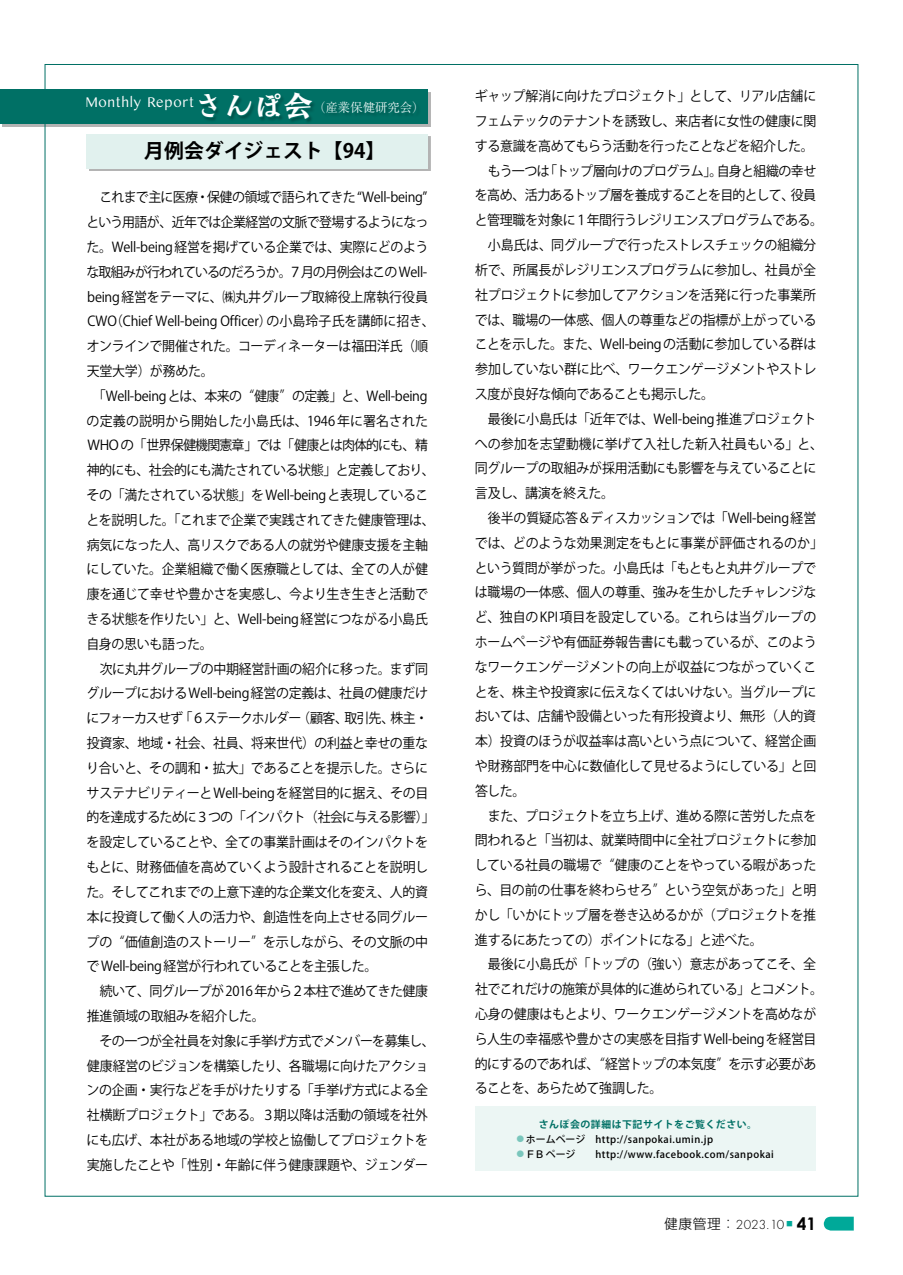
<style>
.page{position:relative;width:903px;height:1275px;background:#fff}
.page>*{position:absolute;margin:0;border:0;box-sizing:border-box;transform-origin:0 0}
.t1{font:700 19.78px "Koz Go Pro";color:#000}
.t2{font:700 17.32px "Century Gothic";color:#000}
.t3{font:14.88px "Kannada MN";color:#fff;scale:.95 1}
.t4{font:13.65px/24.8px "Koz Go Pr 6 N";letter-spacing:-.025em;color:#000;scale:.95 1}
.t5{font:300 13.65px "Futura PT";color:#000}
.t6{font:300 12.42px "Ryumin Pr 6 N";color:#fff}
.t7{font:500 9.97px/14.5px "Koz Go Pro";letter-spacing:.05em;color:#000}
.s1{font-family:"Moaria Std";font-weight:700;font-size:29.75px}
.s2{font-weight:700;color:#007065}
.s3{font-weight:700;font-size:11.2px;color:#7ac6bc}
.s4{font-family:"Shin Go Pro"}
</style>
<div class="page">
<svg style="left:824px;top:1217px;width:30px;height:13px"></svg>
<div style="left:2px;top:92px;width:428px;height:35px;background:#b3b3b3"></div>
<div style="left:0;top:89px;width:428px;height:35px;background:#007065"></div>
<svg style="left:202px;top:97px;width:16px;height:21px"></svg>
<svg style="left:229px;top:95px;width:84px;height:25px"></svg>
<svg style="left:330px;top:106px;width:83px;height:8px"></svg>
<div style="left:89px;top:136px;width:341px;height:35px;background:#b3b3b3"></div>
<div style="left:87px;top:134px;width:341px;height:35px;background:#e1f1ee"></div>
<div style="left:475px;top:1106px;width:341px;height:65px;background:#ecf6f4"></div>
<p class="t3" style="left:85px;top:93px;width:241px">Monthly Report<span class="s1">さんぽ会</span></p>
<p class="t6" style="left:313px;top:98px;width:113px">（産業保健研究会）</p>
<h1 class="t1" style="left:144px;top:138px;width:242px">月例会ダイジェスト【94】</h1>
<p class="t4" style="left:86px;top:185px;width:368px">　これまで主に医療・保健の領域で語られてきた“Well-being”という用語が、近年では企業経営の文脈で登場するようになった。Well-being経営を掲げている企業では、実際にどのような取組みが行われているのだろうか。7月の月例会はこの Well&shy;being経営をテーマに、㈱丸井グループ取締役上席執行役員<br>CWO(Chief Well-being Officer)の小島玲子氏を講師に招き、オンラインで開催された。コーディネーターは福田洋氏（順天堂大学）が務めた。<br>　「Well-beingとは、本来の“健康”の定義」と、Well-beingの定義の説明から開始した小島氏は、1946 年に署名された<br>WHO の「世界保健機関憲章」では「健康とは肉体的にも、精神的にも、社会的にも満たされている状態」と定義しており、その「満たされている状態」をWell-beingと表現していることを説明した。「これまで企業で実践されてきた健康管理は、病気になった人、高リスクである人の就労や健康支援を主軸にしていた。企業組織で働く医療職としては、全ての人が健康を通じて幸せや豊かさを実感し、今より生き生きと活動できる状態を作りたい」と、Well-being経営につながる小島氏自身の思いも語った。<br>　次に丸井グループの中期経営計画の紹介に移った。まず同グループにおけるWell-being経営の定義は、社員の健康だけにフォーカスせず「6ステークホルダー（顧客、取引先、株主・投資家、地域・社会、社員、将来世代）の利益と幸せの重なり合いと、その調和・拡大」であることを提示した。さらにサステナビリティーとWell-beingを経営目的に据え、その目的を達成するために3つの「インパクト（社会に与える影響）」を設定していることや、全ての事業計画はそのインパクトをもとに、財務価値を高めていくよう設計されることを説明した。そしてこれまでの上意下達的な企業文化を変え、人的資本に投資して働く人の活力や、創造性を向上させる同グループの“価値創造のストーリー”を示しながら、その文脈の中でWell-being経営が行われていることを主張した。<br>　続いて、同グループが2016年から2本柱で進めてきた健康推進領域の取組みを紹介した。<br>　その一つが全社員を対象に手挙げ方式でメンバーを募集し、健康経営のビジョンを構築したり、各職場に向けたアクションの企画・実行などを手がけたりする「手挙げ方式による全社横断プロジェクト」である。3期以降は活動の領域を社外にも広げ、本社がある地域の学校と協働してプロジェクトを実施したことや「性別・年齢に伴う健康課題や、ジェンダー</p>
<p class="t4" style="left:474px;top:84px;width:368px">ギャップ解消に向けたプロジェクト」として、リアル店舗にフェムテックのテナントを誘致し、来店者に女性の健康に関する意識を高めてもらう活動を行ったことなどを紹介した。　もう一つは「トップ層向けのプログラム」。自身と組織の幸せを高め、活力あるトップ層を養成することを目的として、役員と管理職を対象に1年間行うレジリエンスプログラムである。　小島氏は、同グループで行ったストレスチェックの組織分析で、所属長がレジリエンスプログラムに参加し、社員が全社プロジェクトに参加してアクションを活発に行った事業所では、職場の一体感、個人の尊重などの指標が上がっていることを示した。また、Well-beingの活動に参加している群は参加していない群に比べ、ワークエンゲージメントやストレス度が良好な傾向であることも掲示した。<br>　最後に小島氏は「近年では、Well-being推進プロジェクトへの参加を志望動機に挙げて入社した新入社員もいる」と、同グループの取組みが採用活動にも影響を与えていることに言及し、講演を終えた。<br>　後半の質疑応答＆ディスカッションでは「Well-being経営では、どのような効果測定をもとに事業が評価されるのか」という質問が挙がった。小島氏は「もともと丸井グループでは職場の一体感、個人の尊重、強みを生かしたチャレンジなど、独自のKPI 項目を設定している。これらは当グループのホームページや有価証券報告書にも載っているが、このようなワークエンゲージメントの向上が収益につながっていくことを、株主や投資家に伝えなくてはいけない。当グループにおいては、店舗や設備といった有形投資より、無形（人的資本）投資のほうが収益率は高いという点について、経営企画や財務部門を中心に数値化して見せるようにしている」と回答した。<br>　また、プロジェクトを立ち上げ、進める際に苦労した点を問われると「当初は、就業時間中に全社プロジェクトに参加している社員の職場で“健康のことをやっている暇があったら、目の前の仕事を終わらせろ”という空気があった」と明かし「いかにトップ層を巻き込めるかが（プロジェクトを推進するにあたっての）ポイントになる」と述べた。<br>　最後に小島氏が「トップの（強い）意志があってこそ、全社でこれだけの施策が具体的に進められている」とコメント。心身の健康はもとより、ワークエンゲージメントを高めながら人生の幸福感や豊かさの実感を目指すWell-beingを経営目的にするのであれば、“経営トップの本気度”を示す必要があることを、あらためて強調した。</p>
<p class="t7" style="left:515px;top:1118px;width:260px;text-indent:24px"><span class="s2">さんぽ会の詳細は下記サイトをご覧ください。<br></span><span class="s3">◦</span>ホームページ　http://sanpokai.umin.jp<br><span class="s3">◦</span>ＦＢページ　　http://www.facebook.com/sanpokai</p>
<p class="t5" style="left:664px;top:1216px;width:130px"><span class="s4">健康管理：</span>2023.10 <sup>■</sup></p>
<p class="t2" style="left:797px;top:1211px;width:21px">41</p>
</div>
